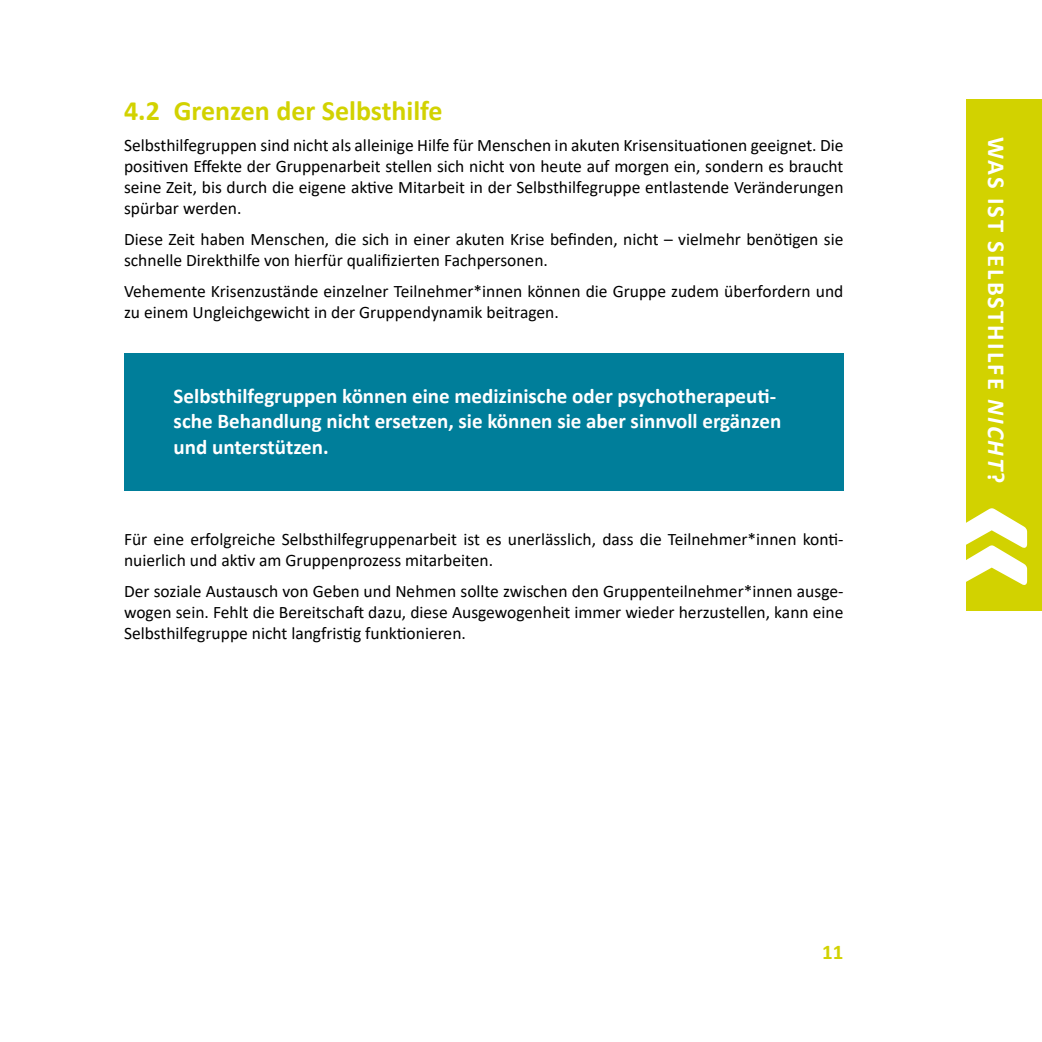
<style>
.page{position:relative;width:1042px;height:1042px;background:#fff}
.page>*{position:absolute;margin:0;border:0;box-sizing:border-box;transform-origin:0 0}
.t1{font:700 28px "Calibri";color:#d2d200}
.t2{font:700 24.5px "Calibri";letter-spacing:.09em;color:#fff}
.t3{font:700 21px/25.2px "Calibri";color:#fff}
.t4{font:700 21px "Calibri";color:#d2d200}
.t5{font:17.5px/21px "Calibri";color:#000}
.s1{font-style:italic}
</style>
<div class="page">
<div style="left:966px;top:99px;width:76px;height:511px;background:#d2d200"></div>
<svg style="left:966px;top:508px;width:61px;height:77px"></svg>
<div style="left:124px;top:353px;width:719px;height:138px;background:#007e9a"></div>
<h1 class="t1" style="left:124px;top:91px;width:320px">4.2 Grenzen der Selbsthilfe</h1>
<p class="t5" style="left:124px;top:134px;width:721px;text-align:justify">Selbsthilfegruppen sind nicht als alleinige Hilfe für Menschen in akuten Krisensituationen geeignet. Die positiven Effekte der Gruppenarbeit stellen sich nicht von heute auf morgen ein, sondern es braucht seine Zeit, bis durch die eigene aktive Mitarbeit in der Selbsthilfegruppe entlastende Veränderungen spürbar werden.</p>
<p class="t5" style="left:124px;top:228px;width:721px">Diese Zeit haben Menschen, die sich in einer akuten Krise befinden, nicht – vielmehr benötigen sie schnelle Direkthilfe von hierfür qualifizierten Fachpersonen.</p>
<p class="t5" style="left:124px;top:280px;width:721px">Vehemente Krisenzustände einzelner Teilnehmer*innen können die Gruppe zudem überfordern und zu einem Ungleichgewicht in der Gruppendynamik beitragen.</p>
<p class="t3" style="left:174px;top:383px;width:609px">Selbsthilfegruppen können eine medizinische oder psychotherapeuti&shy;sche Behandlung nicht ersetzen, sie können sie aber sinnvoll ergänzen und unterstützen.</p>
<p class="t5" style="left:124px;top:528px;width:721px">Für eine erfolgreiche Selbsthilfegruppenarbeit ist es unerlässlich, dass die Teilnehmer*innen konti&shy;nuierlich und aktiv am Gruppenprozess mitarbeiten.</p>
<p class="t5" style="left:124px;top:580px;width:721px;text-align:justify">Der soziale Austausch von Geben und Nehmen sollte zwischen den Gruppenteilnehmer*innen ausge&shy;wogen sein. Fehlt die Bereitschaft dazu, diese Ausgewogenheit immer wieder herzustellen, kann eine Selbsthilfegruppe nicht langfristig funktionieren.</p>
<p class="t4" style="left:822px;top:936px;width:23px">11</p>
<h2 class="t2" style="left:1013px;top:137px;width:348px;rotate:90deg">WAS IST SELBSTHILFE <span class="s1">NICHT</span>?</h2>
</div>
